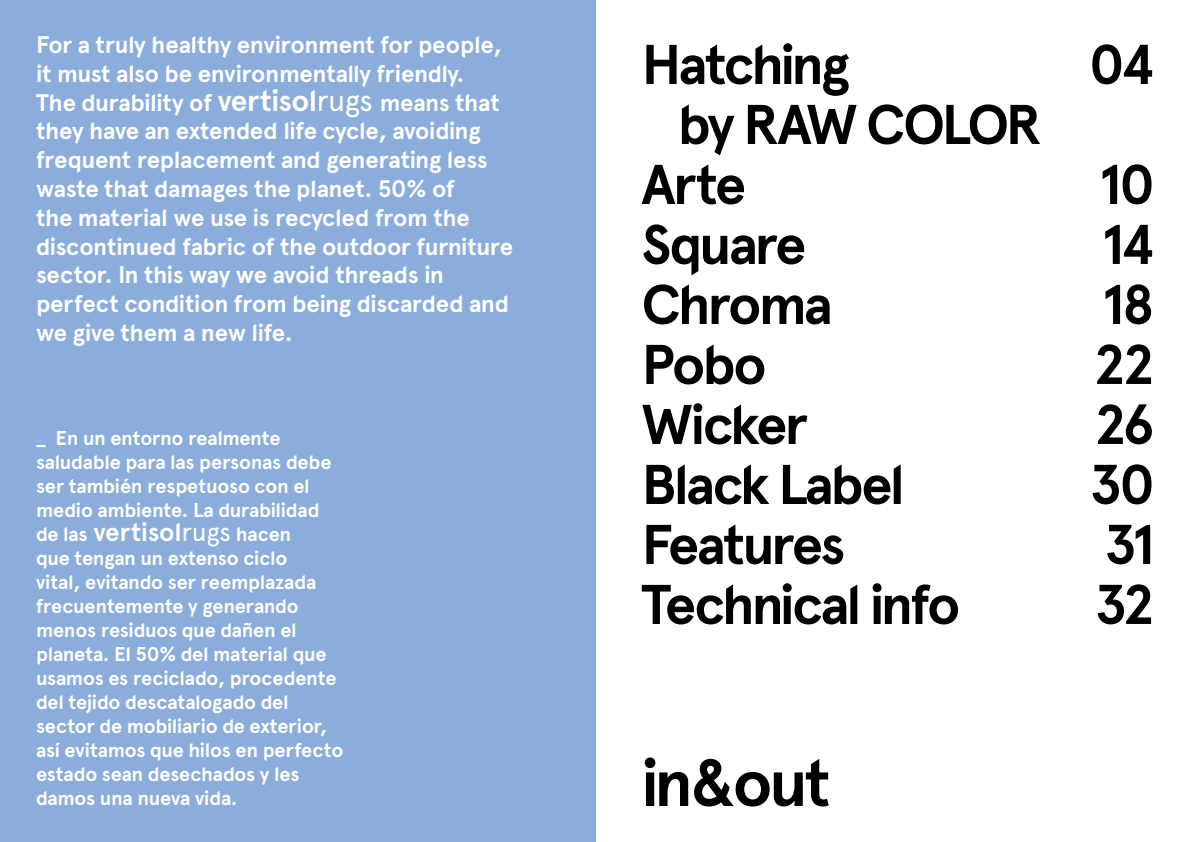
<style>
.page{position:relative;width:1191px;height:842px;background:#fff}
.page>*{position:absolute;margin:0;border:0;box-sizing:border-box;transform-origin:0 0}
.t1{font:700 66.6px "Apercu Pro Mod 2";color:#000}
.t2{font:700 55.9px/60px "Apercu Pro Mod 2";letter-spacing:-.055em;color:#000}
.t3{font:700 24px/28.8px "Apercu Pro Mod 2";letter-spacing:-.015em;color:#fff}
.t4{font:700 20px/24px "Apercu Pro Mod 2";letter-spacing:-.015em;color:#fff}
.s1{font-size:30px}
.s2{font-weight:400;font-size:30px}
.s3{font-size:26px}
.s4{font-weight:400;font-size:26px}
</style>
<div class="page">
<div style="left:0;top:0;width:595px;height:842px;background:#8baddc"></div>
<p class="t3" style="left:36px;top:29px;width:478px">For a truly healthy environment for people, it must also be environmentally friendly.<br>The durability of <span class="s1">vertisol</span><span class="s2">rugs</span> means that they have an extended life cycle, avoiding frequent replacement and generating less waste that damages the planet. 50% of<br>the material we use is recycled from the discontinued fabric of the outdoor furniture sector. In this way we avoid threads in perfect condition from being discarded and we give them a new life.</p>
<p class="t4" style="left:36px;top:425px;width:309px">_ En un entorno realmente saludable para las personas debe ser también respetuoso con el medio ambiente. La durabilidad de las <span class="s3">vertisol</span><span class="s4">rugs</span> hacen<br>que tengan un extenso ciclo<br>vital, evitando ser reemplazada frecuentemente y generando menos residuos que dañen el planeta. El 50% del material que usamos es reciclado, procedente del tejido descatalogado del sector de mobiliario de exterior, así evitamos que hilos en perfecto estado sean desechados y les damos una nueva vida.</p>
<h2 class="t2" style="left:641px;top:31px;width:210px">Hatching</h2>
<h2 class="t2" style="left:677px;top:91px;width:366px">by RAW COLOR</h2>
<h2 class="t2" style="left:641px;top:151px;width:106px">Arte</h2>
<h2 class="t2" style="left:641px;top:211px;width:166px">Square</h2>
<h2 class="t2" style="left:641px;top:271px;width:193px">Chroma</h2>
<h2 class="t2" style="left:641px;top:331px;width:127px">Pobo</h2>
<h2 class="t2" style="left:641px;top:391px;width:168px">Wicker</h2>
<h2 class="t2" style="left:641px;top:451px;width:265px">Black Label</h2>
<h2 class="t2" style="left:641px;top:511px;width:206px">Features</h2>
<h2 class="t2" style="left:641px;top:571px;width:320px">Technical info</h2>
<h2 class="t2" style="left:1088px;top:1px;width:68px;line-height:120px">04<br>10</h2>
<h2 class="t2" style="left:1089px;top:211px;width:67px;text-align:justify">14<br>18<br>22<br>26<br>30<br>31<br>32</h2>
<h1 class="t1" style="left:641px;top:732px;width:191px">in&amp;out</h1>
</div>
